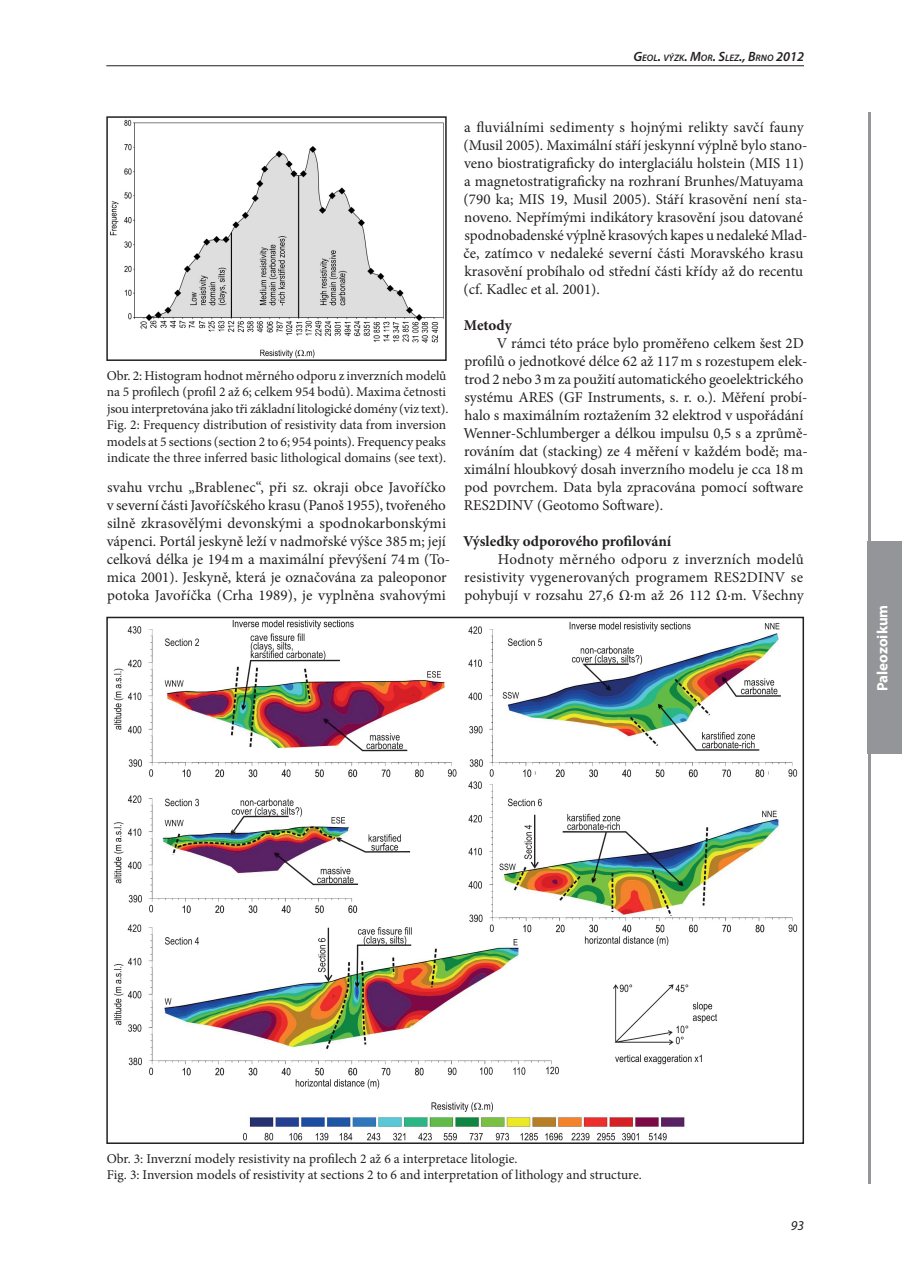
<style>
.page{position:relative;width:911px;height:1275px;background:#fff}
.page>*{position:absolute;margin:0;border:0;box-sizing:border-box;transform-origin:0 0}
.t1{font:15px/18px "Minion Pro";color:#231f20}
.t2{font:700 15px "Minion Pro";color:#231f20}
.t3{font:700 15px "Myriad Pro";color:#fff}
.t4{font:13.5px/16.5px "Minion Pro";letter-spacing:-.005em;color:#231f20}
.t5{font:italic 13.5px "Myriad Pro";color:#231f20}
.t6{font:italic 600 9.45px "Myriad Pro";color:#231f20}
.s1{font-size:13.5px}
</style>
<div class="page">
<hr style="left:867px;top:112px;width:3px;height:1072px;background:#939598">
<hr style="left:106px;top:65px;width:698px;height:1px;background:#231f20">
<img style="left:109px;top:119px;width:334px;height:239px">
<div style="left:106px;top:116px;width:340px;height:245px;border:2px solid #231f20"></div>
<img style="left:113px;top:620px;width:685px;height:521px">
<div style="left:867px;top:542px;width:34px;height:212px;background:#939598"></div>
<p class="t6" style="left:633px;top:54px;width:172px"><span class="s1">G</span>EOL<span class="s1">.</span> VÝZK<span class="s1">. M</span>OR<span class="s1">. S</span>LEZ<span class="s1">., B</span>RNO <span class="s1">2012</span></p>
<p class="t4" style="left:107px;top:368px;width:343px">Obr. 2: Histogram hodnot měrného odporu z inverzních modelů na 5 profilech (profil 2 až 6; celkem 954 bodů). Maxima četnosti jsou interpretována jako tři základní litologické domény (viz text).<br>Fig. 2: Frequency distribution of resistivity data from inversion models at 5 sections (section 2 to 6; 954 points). Frequency peaks indicate the three inferred basic lithological domains (see text).</p>
<p class="t1" style="left:107px;top:479px;width:345px">svahu vrchu „Brablenec“, při sz. okraji obce Javoříčko v severní části Javoříčského krasu (Panoš 1955), tvořeného silně zkrasovělými devonskými a spodnokarbonskými vápenci. Portál jeskyně leží v nadmořské výšce 385 m; její celková délka je 194 m a maximální převýšení 74 m (To&shy;mica 2001). Jeskyně, která je označována za paleoponor potoka Javoříčka (Crha 1989), je vyplněna svahovými</p>
<p class="t1" style="left:463px;top:119px;width:345px">a fluviálními sedimenty s hojnými relikty savčí fauny (Musil 2005). Maximální stáří jeskynní výplně bylo stano&shy;veno biostratigraficky do interglaciálu holstein (MIS 11) a magnetostratigraficky na rozhraní Brunhes/Matuyama (790 ka; MIS 19, Musil 2005). Stáří krasovění není sta&shy;noveno. Nepřímými indikátory krasovění jsou datované spodnobadenské výplně krasových kapes u nedaleké Mlad&shy;če, zatímco v nedaleké severní části Moravského krasu krasovění probíhalo od střední části křídy až do recentu (cf. Kadlec et al. 2001).</p>
<p class="t2" style="left:464px;top:319px;width:49px">Metody</p>
<p class="t1" style="left:463px;top:335px;width:346px;text-indent:34px">V rámci této práce bylo proměřeno celkem šest 2D profilů o jednotkové délce 62 až 117 m s rozestupem elek&shy;trod 2 nebo 3 m za použití automatického geoelektrického systému ARES (GF Instruments, s. r. o.). Měření probí&shy;halo s maximálním roztažením 32 elektrod v uspořádání Wenner-Schlumberger a délkou impulsu 0,5 s a zprůmě&shy;rováním dat (stacking) ze 4 měření v každém bodě; ma&shy;ximální hloubkový dosah inverzního modelu je cca 18 m pod povrchem. Data byla zpracována pomocí software RES2DINV (Geotomo Software).</p>
<p class="t2" style="left:463px;top:535px;width:210px">Výsledky odporového profilování</p>
<p class="t1" style="left:464px;top:551px;width:341px;text-align:justify;text-indent:34px">Hodnoty měrného odporu z inverzních modelů resistivity vygenerovaných programem RES2DINV se pohybují v rozsahu 27,6 Ω.m až 26 112 Ω.m. Všechny</p>
<p class="t3" style="left:876px;top:691px;width:88px;rotate:-90deg">Paleozoikum</p>
<p class="t4" style="left:107px;top:1151px;width:536px">Obr. 3: Inverzní modely resistivity na profilech 2 až 6 a interpretace litologie.<br>Fig. 3: Inversion models of resistivity at sections 2 to 6 and interpretation of lithology and structure.</p>
<p class="t5" style="left:790px;top:1221px;width:15px">93</p>
</div>
